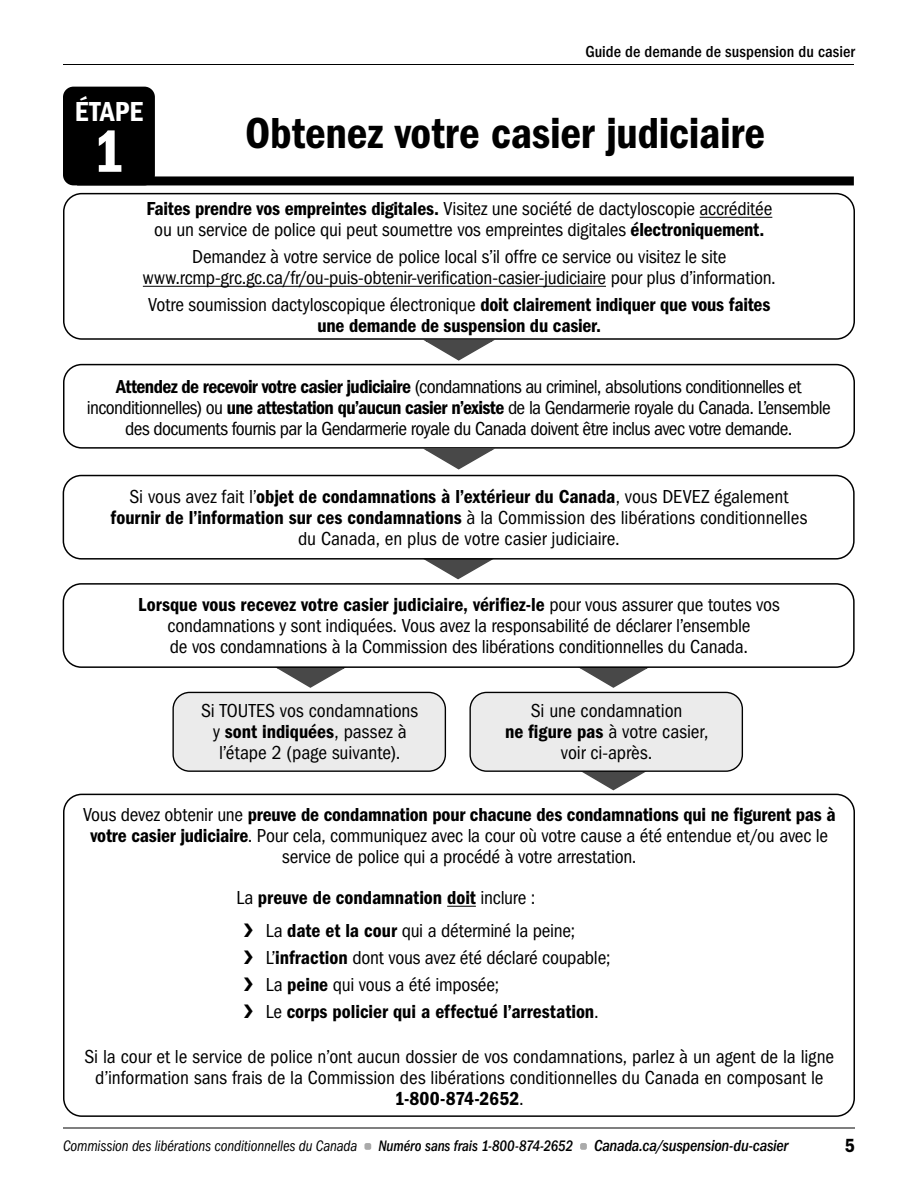
<style>
.page{position:relative;width:918px;height:1188px;background:#fff}
.page>*{position:absolute;margin:0;border:0;box-sizing:border-box;transform-origin:0 0}
.t1{font:61.5px "ITC Franklin Gothic Std Dm Cd";color:#fff}
.Title{font:45px "ITC Franklin Gothic Std Dm Cd";letter-spacing:-.005em;color:#000}
.t2{font:28.5px "ITC Franklin Gothic Std Dm Cd";letter-spacing:.005em;color:#fff}
.t3{font:19.8px "ITC Franklin Gothic Std Dm Cd";color:#000}
.Box_text{font:condensed 19.5px/21px "ITC Franklin Gothic Std";letter-spacing:-.01em;color:#000;text-align:center}
.Box_text_last{font:condensed 19.5px/21px "ITC Franklin Gothic Std";letter-spacing:-.015em;color:#000;text-align:center}
.Box_text_last-2{font:condensed 19.5px/21px "ITC Franklin Gothic Std";letter-spacing:-.035em;color:#000;text-align:center}
.Box_text-2{font:19.5px/21px "ITC Franklin Gothic Std Dm Cd";letter-spacing:-.01em;color:#000;text-align:center}
.Box_Bullet{font:condensed 19.5px "ITC Franklin Gothic Std";letter-spacing:-.015em;color:#000}
.Box_Bullet-2{font:19.5px "ITC Franklin Gothic Std Dm Cd";color:#000}
.t4{font:500 condensed 16.5px "ITC Franklin Gothic Std";letter-spacing:.005em;color:#000}
.t5{font:italic 500 condensed 16.5px "ITC Franklin Gothic Std";letter-spacing:-.015em;color:#000}
.t6{font:italic condensed 15.75px "ITC Franklin Gothic Std";letter-spacing:-.005em;color:#000;scale:.94 1}
.t7{font:italic 500 condensed 15.75px "ITC Franklin Gothic Std";letter-spacing:-.005em;color:#000;scale:.94 1}
.s1{font-family:"ITC Franklin Gothic Std Dm Cd";font-stretch:normal}
.s2{font-family:"ITC Franklin Gothic Std";font-stretch:condensed}
</style>
<div class="page">
<hr style="left:63px;top:1128px;width:792px;height:1px;background:#000">
<hr style="left:63px;top:64px;width:791px;height:1px;background:#000">
<div style="left:364px;top:1143px;width:7px;height:7px;background:#aaa;border-radius:2px"></div>
<div style="left:580px;top:1143px;width:7px;height:7px;background:#aaa;border-radius:2px"></div>
<svg style="left:582px;top:772px;width:63px;height:19px"></svg>
<svg style="left:276px;top:668px;width:69px;height:20px"></svg>
<svg style="left:579px;top:668px;width:69px;height:20px"></svg>
<svg style="left:425px;top:560px;width:67px;height:20px"></svg>
<div style="left:63px;top:583px;width:792px;height:85px;border:2px solid #000;border-radius:18px"></div>
<div style="left:63px;top:475px;width:792px;height:85px;border:2px solid #000;border-radius:18px"></div>
<div style="left:77px;top:176px;width:777px;height:9px;background:#000"></div>
<div style="left:63px;top:87px;width:92px;height:98px;background:#000;border-radius:10px"></div>
<svg style="left:424px;top:340px;width:71px;height:21px"></svg>
<svg style="left:424px;top:449px;width:70px;height:21px"></svg>
<div style="left:63px;top:193px;width:792px;height:147px;border:2px solid #000;border-radius:18px"></div>
<div style="left:63px;top:364px;width:792px;height:85px;border:2px solid #000;border-radius:18px"></div>
<hr style="left:700px;top:217px;width:72px;height:1px;background:#000">
<hr style="left:143px;top:286px;width:463px;height:1px;background:#000">
<div style="left:173px;top:692px;width:272px;height:79px;background:#ebebeb;border-radius:17px"></div>
<div style="left:172px;top:692px;width:274px;height:80px;border:1px solid #000;border-radius:17px"></div>
<div style="left:470px;top:692px;width:272px;height:79px;background:#ebebeb;border-radius:17px"></div>
<div style="left:469px;top:692px;width:274px;height:80px;border:1px solid #000;border-radius:17px"></div>
<div style="left:63px;top:794px;width:792px;height:323px;border:2px solid #000;border-radius:18px"></div>
<svg style="left:447px;top:906px;width:29px;height:1px"></svg>
<p class="t2" style="left:75px;top:95px;width:70px">ÉTAPE</p>
<p class="t1" style="left:93px;top:116px;width:33px">1</p>
<p class="t4" style="left:585px;top:42px;width:271px">Guide de demande de suspension du casier</p>
<p class="Title" style="left:245px;top:108px;width:522px">Obtenez votre casier judiciaire</p>
<p class="Box_text" style="left:146px;top:199px;width:627px"><span class="s1">Faites prendre vos empreintes digitales.</span> Visitez une société de dactyloscopie accréditée ou un service de police qui peut soumettre vos empreintes digitales <span class="s1">électroniquement.</span></p>
<p class="Box_text" style="left:143px;top:247px;width:635px">Demandez à votre service de police local s’il offre ce service ou visitez le site www.rcmp-grc.gc.ca/fr/ou-puis-obtenir-verification-casier-judiciaire pour plus d’information.</p>
<p class="Box_text-2" style="left:148px;top:294px;width:624px"><span class="s2">Votre soumission dactyloscopique électronique</span> doit clairement indiquer que vous faites une demande de suspension du casier.</p>
<p class="Box_text_last-2" style="left:87px;top:376px;width:745px"><span class="s1">Attendez de recevoir votre casier judiciaire</span> (condamnations au criminel, absolutions conditionnelles et inconditionnelles) ou <span class="s1">une attestation qu’aucun casier n’existe</span> de la Gendarmerie royale du Canada. L’ensemble des documents fournis par la Gendarmerie royale du Canada doivent être inclus avec votre demande.</p>
<p class="Box_text_last" style="left:111px;top:486px;width:698px">Si vous avez fait l’<span class="s1">objet de condamnations à l’extérieur du Canada</span>, vous DEVEZ également <span class="s1">fournir de l’information sur ces condamnations</span> à la Commission des libérations conditionnelles du Canada, en plus de votre casier judiciaire.</p>
<p class="Box_text" style="left:138px;top:594px;width:643px"><span class="s1">Lorsque vous recevez votre casier judiciaire, vérifiez-le</span> pour vous assurer que toutes vos condamnations y sont indiquées. Vous avez la responsabilité de déclarer l’ensemble<br>de vos condamnations à la Commission des libérations conditionnelles du Canada.</p>
<p class="Box_text_last" style="left:201px;top:701px;width:219px">Si TOUTES vos condamnations y <span class="s1">sont indiquées</span>, passez à l’étape 2 (page suivante).</p>
<p class="Box_text_last" style="left:505px;top:700px;width:205px">Si une condamnation<br><span class="s1">ne figure pas</span> à votre casier, voir ci-après.</p>
<p class="Box_text" style="left:83px;top:804px;width:754px">Vous devez obtenir une <span class="s1">preuve de condamnation pour chacune des condamnations qui ne figurent pas à votre casier judiciaire</span>. Pour cela, communiquez avec la cour où votre cause a été entendue et/ou avec le service de police qui a procédé à votre arrestation.</p>
<p class="Box_text-2" style="left:237px;top:887px;width:301px"><span class="s2">La</span> preuve de condamnation doit <span class="s2">inclure :</span></p>
<p class="Box_Bullet" style="left:243px;top:920px;width:333px">❯ La <span class="s1">date et la cour</span> qui a déterminé la peine;</p>
<p class="Box_Bullet" style="left:243px;top:947px;width:368px">❯ L’<span class="s1">infraction</span> dont vous avez été déclaré coupable;</p>
<p class="Box_Bullet" style="left:243px;top:974px;width:257px">❯ La <span class="s1">peine</span> qui vous a été imposée;</p>
<p class="Box_Bullet-2" style="left:243px;top:1001px;width:357px">❯ <span class="s2">Le</span> corps policier qui a effectué l’arrestation<span class="s2">.</span></p>
<p class="Box_text" style="left:84px;top:1046px;width:751px">Si la cour et le service de police n’ont aucun dossier de vos condamnations, parlez à un agent de la ligne d’information sans frais de la Commission des libérations conditionnelles du Canada en composant le<br><span class="s1">1-800-874-2652</span>.</p>
<p class="t6" style="left:63px;top:1137px;width:315px">Commission des libérations conditionnelles du Canada</p>
<p class="t7" style="left:378px;top:1137px;width:209px">Numéro sans frais 1-800-874-2652</p>
<p class="t5" style="left:594px;top:1137px;width:196px">Canada.ca/suspension-du-casier</p>
<p class="t3" style="left:845px;top:1134px;width:12px">5</p>
</div>
